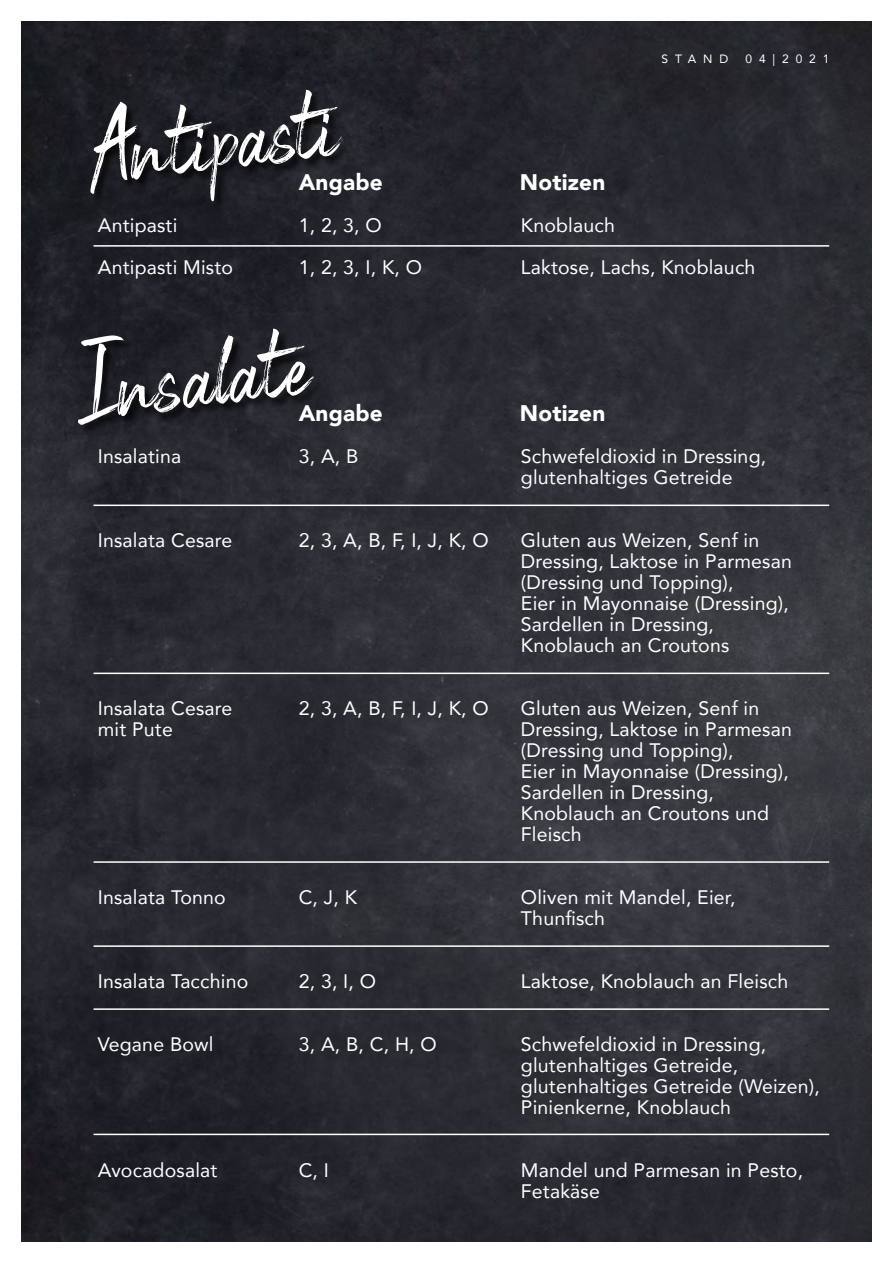
<style>
.page{position:relative;width:893px;height:1263px;background:#fff}
.page>*{position:absolute;margin:0;border:0;box-sizing:border-box;transform-origin:0 0}
.t1{font:75px "Black Vosten Personal Use";color:#fff}
.t2{font:900 22.5px "Avenir";letter-spacing:.01em;color:#fff}
.t3{font:19.5px/21px "Avenir";letter-spacing:.01em;color:#fff}
.t4{font:12px "Avenir";letter-spacing:.575em;color:#fff}
</style>
<div class="page">
<img style="left:21px;top:21px;width:851px;height:1221px">
<div style="left:78px;top:330px;width:247px;height:105px;background:#000;opacity:.75"></div>
<div style="left:90px;top:90px;width:263px;height:121px;background:#000;opacity:.75"></div>
<hr style="left:94px;top:245px;width:735px;height:2px;background:#fff">
<hr style="left:94px;top:505px;width:735px;height:1px;background:#fff">
<hr style="left:94px;top:673px;width:735px;height:1px;background:#fff">
<hr style="left:94px;top:861px;width:735px;height:2px;background:#fff">
<hr style="left:94px;top:945px;width:735px;height:2px;background:#fff">
<hr style="left:94px;top:1008px;width:735px;height:2px;background:#fff">
<hr style="left:94px;top:1134px;width:735px;height:1px;background:#fff">
<p class="t4" style="left:662px;top:49px;width:68px">STAND</p>
<p class="t4" style="left:745px;top:49px;width:86px">04|2021</p>
<h1 class="t1" style="left:81px;top:115px;width:252px;rotate:-7deg">Antipasti</h1>
<p class="t3" style="left:98px;top:203px;width:137px;line-height:42px">Antipasti<br>Antipasti Misto</p>
<p class="t3" style="left:299px;top:203px;width:125px;line-height:42px">1, 2, 3, O<br>1, 2, 3, I, K, O</p>
<p class="t2" style="left:299px;top:163px;width:86px">Angabe</p>
<p class="t2" style="left:520px;top:163px;width:87px">Notizen</p>
<p class="t3" style="left:521px;top:203px;width:236px;line-height:42px">Knoblauch<br>Laktose, Lachs, Knoblauch</p>
<h1 class="t1" style="left:78px;top:351px;width:227px;rotate:-7deg">Insalate</h1>
<p class="t2" style="left:299px;top:394px;width:86px">Angabe</p>
<p class="t2" style="left:520px;top:394px;width:87px">Notizen</p>
<p class="t3" style="left:98px;top:445px;width:85px">Insalatina</p>
<p class="t3" style="left:299px;top:445px;width:61px">3, A, B</p>
<p class="t3" style="left:521px;top:445px;width:247px">Schwefeldioxid in Dressing, glutenhaltiges Getreide</p>
<p class="t3" style="left:98px;top:529px;width:136px">Insalata Cesare</p>
<p class="t3" style="left:299px;top:529px;width:191px">2, 3, A, B, F, I, J, K, O</p>
<p class="t3" style="left:521px;top:529px;width:273px">Gluten aus Weizen, Senf in<br>Dressing, Laktose in Parmesan (Dressing und Topping),<br>Eier in Mayonnaise (Dressing),<br>Sardellen in Dressing,<br>Knoblauch an Croutons</p>
<p class="t3" style="left:98px;top:697px;width:136px">Insalata Cesare mit Pute</p>
<p class="t3" style="left:299px;top:697px;width:191px">2, 3, A, B, F, I, J, K, O</p>
<p class="t3" style="left:521px;top:697px;width:273px">Gluten aus Weizen, Senf in<br>Dressing, Laktose in Parmesan (Dressing und Topping),<br>Eier in Mayonnaise (Dressing),<br>Sardellen in Dressing,<br>Knoblauch an Croutons und<br>Fleisch</p>
<p class="t3" style="left:98px;top:886px;width:129px">Insalata Tonno</p>
<p class="t3" style="left:299px;top:886px;width:60px">C, J, K</p>
<p class="t3" style="left:521px;top:886px;width:216px">Oliven mit Mandel, Eier,<br>Thunfisch</p>
<p class="t3" style="left:98px;top:970px;width:152px">Insalata Tacchino</p>
<p class="t3" style="left:299px;top:970px;width:79px">2, 3, I, O</p>
<p class="t3" style="left:521px;top:970px;width:269px">Laktose, Knoblauch an Fleisch</p>
<p class="t3" style="left:98px;top:1033px;width:117px">Vegane Bowl</p>
<p class="t3" style="left:299px;top:1033px;width:140px">3, A, B, C, H, O</p>
<p class="t3" style="left:521px;top:1033px;width:301px">Schwefeldioxid in Dressing, glutenhaltiges Getreide, glutenhaltiges Getreide (Weizen),<br>Pinienkerne, Knoblauch</p>
<p class="t3" style="left:98px;top:1159px;width:121px">Avocadosalat</p>
<p class="t3" style="left:299px;top:1159px;width:32px">C, I</p>
<p class="t3" style="left:521px;top:1159px;width:284px">Mandel und Parmesan in Pesto,<br>Fetakäse</p>
</div>
